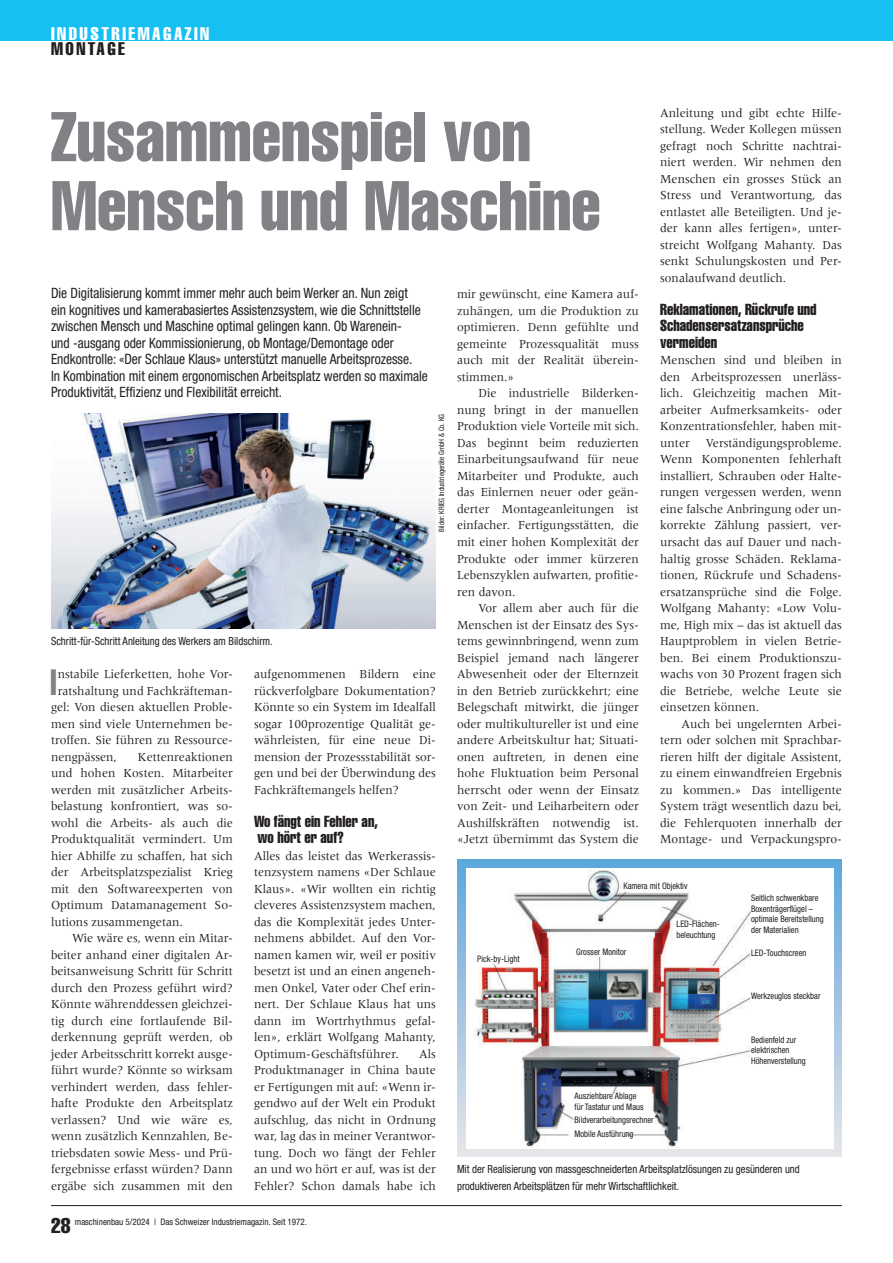
<style>
.page{position:relative;width:893px;height:1263px;background:#fff}
.page>*{position:absolute;margin:0;border:0;box-sizing:border-box;transform-origin:0 0}
.t1{font:extra-condensed 69px/69px "Helvetica";color:#808285}
.t2{font:700 condensed 35.85px "Helvetica Neue";color:#808285;scale:.95 1}
.t3{font:extra-condensed 21px "Helvetica";color:#231f20}
.t4{font:extra-condensed 18px "Helvetica";letter-spacing:.14em;color:#fff}
.t5{font:extra-condensed 18px "Helvetica";letter-spacing:.14em;color:#231f20}
.t6{font:extra-condensed 15.75px/16.5px "Helvetica";color:#231f20;scale:.95 1}
.t7{font:condensed 14.25px/16.5px "Helvetica Neue";color:#231f20;scale:.95 1}
.t8{font:12.75px/16.5px "Meridien LT Std";color:#231f20;text-align:justify;scale:.95 1}
.t9{font:condensed 11.25px/16.5px "Helvetica Neue";color:#231f20;scale:.95 1}
.t10{font:condensed 9px/10.5px "Helvetica Neue";color:#231f20;scale:.95 1}
.t11{font:condensed 9px "Helvetica Neue";color:#231f20}
.t12{font:condensed 7.5px "Helvetica Neue";color:#231f20;scale:.95 1}
</style>
<div class="page">
<div style="left:0;top:0;width:893px;height:40px;background:#17c0f2"></div>
<svg style="left:457px;top:859px;width:385px;height:297px"></svg>
<div style="left:466px;top:868px;width:367px;height:280px;background:#fff"></div>
<img style="left:474px;top:871px;width:277px;height:276px">
<hr style="left:51px;top:1205px;width:791px;height:1px;background:#231f20">
<img style="left:51px;top:414px;width:385px;height:214px">
<h3 class="t4" style="left:51px;top:27px;width:160px">INDUSTRIEMAGAZIN</h3>
<h3 class="t5" style="left:51px;top:42px;width:75px">MONTAGE</h3>
<p class="t8" style="left:660px;top:105px;width:193px">Anleitung und gibt echte Hilfe&shy;stellung. Weder Kollegen müssen gefragt noch Schritte nachtrai&shy;niert werden. Wir nehmen den Menschen ein grosses Stück an Stress und Verantwortung, das entlastet alle Beteiligten. Und je&shy;der kann alles fertigen», unter&shy;streicht Wolfgang Mahanty. Das senkt Schulungskosten und Per&shy;sonalaufwand deutlich.</p>
<p class="t6" style="left:660px;top:303px;width:166px">Reklamationen, Rückrufe und<br>Schadensersatzansprüche vermeiden</p>
<p class="t8" style="left:660px;top:353px;width:193px">Menschen sind und bleiben in den Arbeitsprozessen unerläss&shy;lich. Gleichzeitig machen Mit&shy;arbeiter Aufmerksamkeits- oder Konzentrationsfehler, haben mit&shy;unter</p>
<h1 class="t1" style="left:51px;top:109px;width:551px">Zusammenspiel von<br>Mensch und Maschine</h1>
<p class="t7" style="left:51px;top:286px;width:398px">Die Digitalisierung kommt immer mehr auch beim Werker an. Nun zeigt<br>ein kognitives und kamerabasiertes Assistenzsystem, wie die Schnittstelle zwischen Mensch und Maschine optimal gelingen kann. Ob Warenein-<br>und -ausgang oder Kommissionierung, ob Montage/Demontage oder Endkontrolle: «Der Schlaue Klaus» unterstützt manuelle Arbeitsprozesse.<br>In Kombination mit einem ergonomischen Arbeitsplatz werden so maximale Produktivität, Effizienz und Flexibilität erreicht.</p>
<p class="t8" style="left:457px;top:287px;width:193px">mir gewünscht, eine Kamera auf&shy;zuhängen, um die Produktion zu optimieren. Denn gefühlte und gemeinte Prozessqualität muss auch mit der Realität überein&shy;stimmen.»</p>
<p class="t8" style="left:457px;top:386px;width:193px;text-indent:21px">Die industrielle Bilderken&shy;nung bringt in der manuellen Produktion viele Vorteile mit sich.<br>Das beginnt beim reduzierten Einarbeitungsaufwand für neue Mitarbeiter und Produkte, auch das Einlernen neuer oder geän&shy;derter Montageanleitungen ist einfacher. Fertigungsstätten, die mit einer hohen Komplexität der Produkte oder immer kürzeren Lebenszyklen aufwarten, profitie&shy;ren davon.</p>
<p class="t8" style="left:457px;top:600px;width:193px;text-indent:21px">Vor allem aber auch für die Menschen ist der Einsatz des Sys&shy;tems gewinnbringend, wenn zum Beispiel jemand nach längerer Abwesenheit oder der Elternzeit in den Betrieb zurückkehrt; eine Belegschaft mitwirkt, die jünger oder multikultureller ist und eine andere Arbeitskultur hat; Situati&shy;onen auftreten, in denen eine hohe Fluktuation beim Personal herrscht oder wenn der Einsatz von Zeit- und Leiharbeitern oder Aushilfskräften notwendig ist. «Jetzt übernimmt das System die</p>
<p class="t12" style="left:438px;top:532px;width:126px;rotate:-90deg">Bilder: KRIEG Industriegeräte GmbH &amp; Co. KG</p>
<p class="t8" style="left:660px;top:435px;width:193px;text-indent:46px">Verständigungsprobleme.<br>Wenn Komponenten fehlerhaft installiert, Schrauben oder Halte&shy;rungen vergessen werden, wenn eine falsche Anbringung oder un&shy;korrekte Zählung passiert, ver&shy;ursacht das auf Dauer und nach&shy;haltig grosse Schäden. Rekla ma&shy;tionen, Rückrufe und Schadens&shy;ersatzansprüche sind die Folge.<br>Wolfgang Mahanty: «Low Volu&shy;me, High mix – das ist aktuell das Hauptproblem in vielen Betrie&shy;ben. Bei einem Produktionszu&shy;wachs von 30 Prozent fragen sich die Betriebe, welche Leute sie einsetzen können.</p>
<p class="t8" style="left:660px;top:716px;width:193px;text-indent:21px">Auch bei ungelernten Arbei&shy;tern oder solchen mit Sprachbar&shy;rieren hilft der digitale Assistent, zu einem einwandfreien Ergebnis zu kommen.» Das intelligente System trägt wesentlich dazu bei, die Fehlerquoten innerhalb der Montage- und Verpackungspro-</p>
<p class="t9" style="left:51px;top:634px;width:235px">Schritt-für-Schritt Anleitung des Werkers am Bildschirm.</p>
<h2 class="t2" style="left:49px;top:668px;width:11px">I</h2>
<p class="t8" style="left:58px;top:666px;width:186px">nstabile Lieferketten, hohe Vor-</p>
<p class="t8" style="left:254px;top:666px;width:193px">aufgenommenen Bildern eine rückverfolgbare Dokumentation?<br>Könnte so ein System im Idealfall sogar 100prozentige Qualität ge&shy;währleisten, für eine neue Di&shy;mension der Prozessstabilität sor&shy;gen und bei der Überwindung des Fachkräftemangels helfen?</p>
<p class="t6" style="left:254px;top:814px;width:132px">Wo fängt ein Fehler an, wo hört er auf?</p>
<p class="t8" style="left:254px;top:848px;width:193px">Alles das leistet das Werkerassis&shy;tenzsystem namens «Der Schlaue Klaus». «Wir wollten ein richtig cleveres Assistenzsystem machen, das die Komplexität jedes Unter&shy;nehmens abbildet. Auf den Vor&shy;namen kamen wir, weil er positiv besetzt ist und an einen angeneh&shy;men Onkel, Vater oder Chef erin&shy;nert. Der Schlaue Klaus hat uns dann im Wortrhythmus gefal&shy;len», erklärt Wolfgang Mahanty, Optimum-Geschäftsführer.</p>
<p class="t8" style="left:58px;top:683px;width:186px">ratshaltung und Fachkräfteman-</p>
<p class="t8" style="left:51px;top:699px;width:193px">gel: Von diesen aktuellen Proble-</p>
<p class="t8" style="left:51px;top:716px;width:193px">men sind viele Unternehmen be-</p>
<p class="t8" style="left:51px;top:732px;width:193px">troffen. Sie führen zu Ressource-</p>
<p class="t8" style="left:51px;top:749px;width:71px">nengpässen,</p>
<p class="t8" style="left:51px;top:749px;width:193px;text-indent:87px">Kettenreaktionen und hohen Kosten. Mitarbeiter werden mit zusätzlicher Arbeits&shy;belastung konfrontiert, was so&shy;wohl die Arbeits- als auch die Produktqualität vermindert. Um hier Abhilfe zu schaffen, hat sich der Arbeitsplatzspezialist Krieg mit den Softwareexperten von Optimum Datamanagement So&shy;lutions zusammengetan.</p>
<p class="t8" style="left:51px;top:930px;width:193px;text-indent:21px">Wie wäre es, wenn ein Mitar&shy;beiter anhand einer digitalen Ar&shy;beitsanweisung Schritt für Schritt durch den Prozess geführt wird?<br>Könnte währenddessen gleichzei&shy;tig durch eine fortlaufende Bil&shy;derkennung geprüft werden, ob jeder Arbeitsschritt korrekt ausge&shy;führt wurde? Könnte so wirksam verhindert werden, dass fehler&shy;hafte Produkte den Arbeitsplatz verlassen? Und wie wäre es, wenn zusätzlich Kennzahlen, Be&shy;triebsdaten sowie Mess- und Prü&shy;fergebnisse erfasst würden? Dann ergäbe sich zusammen mit den</p>
<p class="t10" style="left:623px;top:881px;width:69px">Kamera mit Objektiv</p>
<p class="t10" style="left:676px;top:919px;width:47px">LED-Flächen&shy;beleuchtung</p>
<p class="t10" style="left:751px;top:893px;width:78px">Seitlich schwenkbare<br>Boxenträgerflügel – optimale Bereitstellung der Materialien</p>
<p class="t10" style="left:576px;top:947px;width:54px">Grosser Monitor</p>
<p class="t10" style="left:751px;top:948px;width:60px">LED-Touchscreen</p>
<p class="t10" style="left:751px;top:992px;width:75px">Werkzeuglos steckbar</p>
<p class="t10" style="left:751px;top:1035px;width:59px">Bedienfeld zur elektrischen<br>Höhenverstellung</p>
<p class="t10" style="left:477px;top:954px;width:46px">Pick-by-Light</p>
<p class="t8" style="left:254px;top:1046px;width:193px;text-indent:165px">Als Produktmanager in China baute er Fertigungen mit auf: «Wenn ir&shy;gendwo auf der Welt ein Produkt aufschlug, das nicht in Ordnung war, lag das in meiner Verantwor&shy;tung. Doch wo fängt der Fehler an und wo hört er auf, was ist der Fehler? Schon damals habe ich</p>
<p class="t10" style="left:574px;top:1091px;width:74px">Ausziehbare Ablage für Tastatur und Maus</p>
<p class="t10" style="left:574px;top:1114px;width:85px;line-height:13.5px">Bildverarbeitungsrechner<br>Mobile Ausführung</p>
<p class="t9" style="left:457px;top:1162px;width:362px">Mit der Realisierung von massgeschneiderten Arbeitsplatzlösungen zu gesünderen und produktiveren Arbeitsplätzen für mehr Wirtschaftlichkeit.</p>
<h3 class="t3" style="left:51px;top:1217px;width:21px">28</h3>
<p class="t11" style="left:75px;top:1218px;width:234px">maschinenbau 5/2024 | Das Schweizer Industriemagazin. Seit 1972.</p>
</div>
